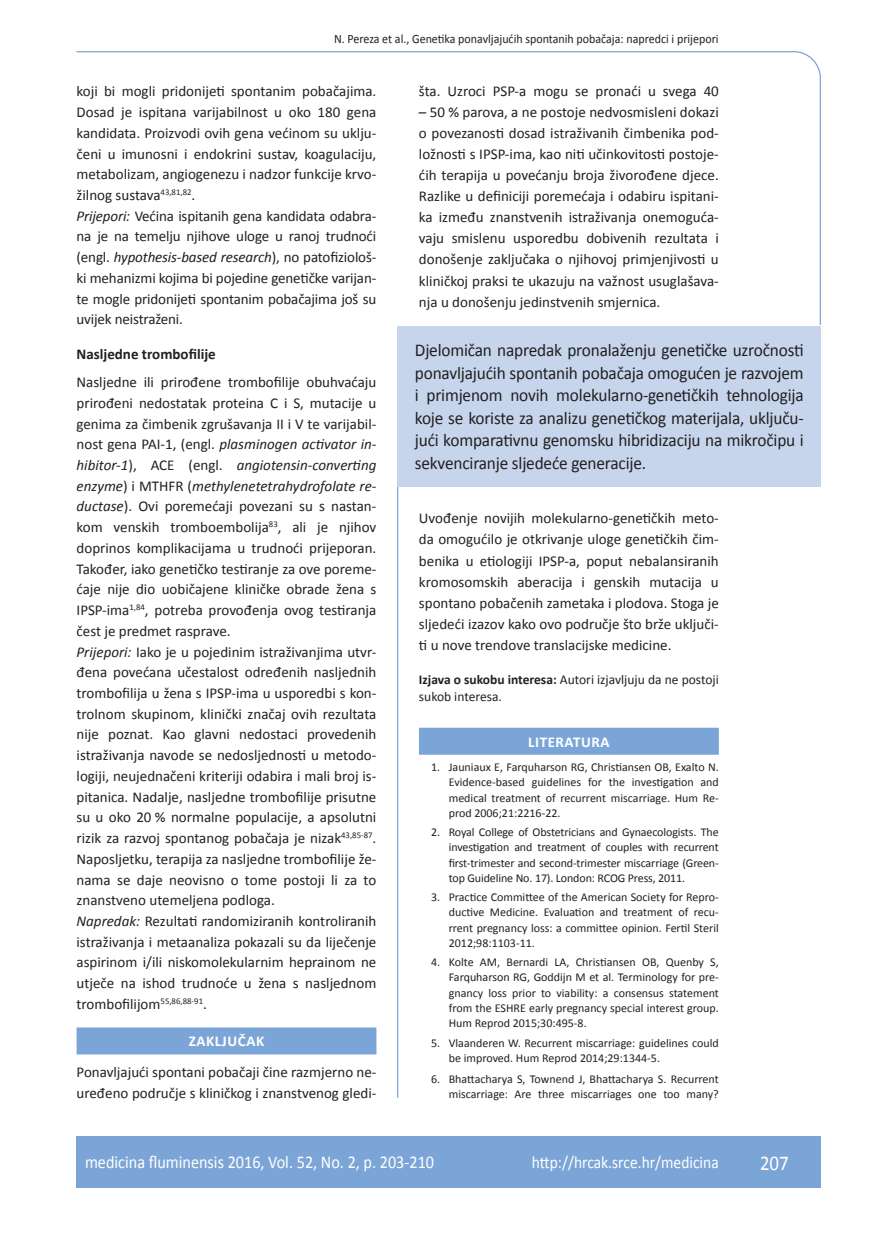
<style>
.page{position:relative;width:872px;height:1234px;background:#fff}
.page>*{position:absolute;margin:0;border:0;box-sizing:border-box;transform-origin:0 0}
.t1{font:21px "Calibri";color:#fff;scale:.9 1}
.t2{font:18px/22.5px "Calibri";letter-spacing:-.01em;color:#231f20;text-align:justify;scale:.96 1}
.t3{font:18px "Calibri";color:#fff;scale:.9 1}
.t4{font:17.25px "Calibri";color:#fff;scale:.9 1}
.t5{font:15px/20.7px "Calibri";color:#231f20}
.t6{font:700 15px "Calibri";color:#231f20}
.t7{font:700 15px "Calibri";letter-spacing:.04em;color:#fff}
.t8{font:13.5px/16.6px "Calibri";color:#231f20}
.t9{font:12.75px "Calibri";color:#231f20;scale:.94 1}
.t10{font:12px/15.1px "Calibri";color:#231f20;text-align:justify}
.s1{font-style:italic}
.s2{font-weight:700}
</style>
<div class="page">
<svg style="left:76px;top:51px;width:745px;height:274px"></svg>
<hr style="left:397px;top:486px;width:1px;height:611px;background:#7ca5d7">
<div style="left:77px;top:1135px;width:744px;height:51px;background:#7ca5d7"></div>
<div style="left:77px;top:1027px;width:299px;height:27px;background:#7ca5d7"></div>
<div style="left:398px;top:325px;width:423px;height:161px;background:#c6d5ec"></div>
<div style="left:419px;top:727px;width:300px;height:27px;background:#7ca5d7"></div>
<p class="t9" style="left:334px;top:30px;width:410px">N. Pereza et al., Genetika ponavljajućih spontanih pobačaja: napredci i prijepori</p>
<p class="t5" style="left:77px;top:80px;width:301px">koji bi mogli pridonijeti spontanim pobačajima.<br>Dosad je ispitana varijabilnost u oko 180 gena kandidata. Proizvodi ovih gena većinom su uklju&shy;čeni u imunosni i endokrini sustav, koagulaciju, metabolizam, angiogenezu i nadzor funkcije krvo&shy;žilnog sustava<sup>43,81,82</sup>.<br><span class="s1">Prijepori:</span> Većina ispitanih gena kandidata odabra&shy;na je na temelju njihove uloge u ranoj trudnoći (engl. <span class="s1">hypothesis-based research</span>), no patofiziološ&shy;ki mehanizmi kojima bi pojedine genetičke varijan&shy;te mogle pridonijeti spontanim pobačajima još su uvijek neistraženi.</p>
<p class="t6" style="left:77px;top:345px;width:141px">Nasljedne trombofilije</p>
<p class="t5" style="left:77px;top:371px;width:301px">Nasljedne ili prirođene trombofilije obuhvaćaju prirođeni nedostatak proteina C i S, mutacije u genima za čimbenik zgrušavanja II i V te varijabil&shy;nost gena PAI-1, (engl. <span class="s1">plasminogen activator in&shy;hibitor-1</span>), ACE (engl. <span class="s1">angiotensin-converting enzyme</span>) i MTHFR (<span class="s1">methylenetetrahydrofolate re&shy;ductase</span>). Ovi poremećaji povezani su s nastan&shy;kom venskih tromboembolija<sup>83</sup>, ali je njihov doprinos komplikacijama u trudnoći prijeporan.<br>Također, iako genetičko testiranje za ove poreme&shy;ćaje nije dio uobičajene kliničke obrade žena s IPSP-ima<sup>1,84</sup>, potreba provođenja ovog testiranja čest je predmet rasprave.<br><span class="s1">Prijepori:</span> Iako je u pojedinim istraživanjima utvr&shy;đena povećana učestalost određenih nasljednih trombofilija u žena s IPSP-ima u usporedbi s kon&shy;trolnom skupinom, klinički značaj ovih rezultata nije poznat. Kao glavni nedostaci provedenih istraživanja navode se nedosljednosti u metodo&shy;logiji, neujednačeni kriteriji odabira i mali broj is&shy;pitanica. Nadalje, nasljedne trombofilije prisutne su u oko 20 % normalne populacije, a apsolutni rizik za razvoj spontanog pobačaja je nizak<sup>43,85-87</sup>.<br>Naposljetku, terapija za nasljedne trombofilije že&shy;nama se daje neovisno o tome postoji li za to znanstveno utemeljena podloga.<br><span class="s1">Napredak:</span> Rezultati randomiziranih kontroliranih istraživanja i metaanaliza pokazali su da liječenje aspirinom i/ili niskomolekularnim heprainom ne utječe na ishod trudnoće u žena s nasljednom trombofilijom<sup>55,86,88-91</sup>.</p>
<p class="t7" style="left:189px;top:1031px;width:77px">ZAKLJUČAK</p>
<p class="t5" style="left:77px;top:1060px;width:301px">Ponavljajući spontani pobačaji čine razmjerno ne&shy;uređeno područje s kliničkog i znanstvenog gledi-</p>
<p class="t5" style="left:419px;top:80px;width:301px">šta. Uzroci PSP-a mogu se pronaći u svega 40</p>
<p class="t5" style="left:419px;top:101px;width:301px;text-align:justify">– 50 % parova, a ne postoje nedvosmisleni dokazi o povezanosti dosad istraživanih čimbenika pod&shy;ložnosti s IPSP-ima, kao niti učinkovitosti postoje&shy;ćih terapija u povećanju broja živorođene djece.<br>Razlike u definiciji poremećaja i odabiru ispitani&shy;ka između znanstvenih istraživanja onemoguća&shy;vaju smislenu usporedbu dobivenih rezultata i donošenje zaključaka o njihovoj primjenjivosti u kliničkoj praksi te ukazuju na važnost usuglašava&shy;nja u donošenju jedinstvenih smjernica.</p>
<p class="t2" style="left:415px;top:338px;width:407px">Djelomičan napredak pronalaženju genetičke uzročnosti ponavljajućih spontanih pobačaja omogućen je razvojem i primjenom novih molekularno-genetičkih tehnologija koje se koriste za analizu genetičkog materijala, uključu&shy;jući komparativnu genomsku hibridizaciju na mikročipu i sekvenciranje sljedeće generacije.</p>
<p class="t5" style="left:419px;top:507px;width:301px;line-height:21.1px;text-align:justify">Uvođenje novijih molekularno-genetičkih meto&shy;da omogućilo je otkrivanje uloge genetičkih čim&shy;benika u etiologiji IPSP-a, poput nebalansiranih kromosomskih aberacija i genskih mutacija u spontano pobačenih zametaka i plodova. Stoga je sljedeći izazov kako ovo područje što brže uključi&shy;ti u nove trendove translacijske medicine.</p>
<p class="t8" style="left:419px;top:670px;width:301px"><span class="s2">Izjava o sukobu interesa:</span> Autori izjavljuju da ne postoji sukob interesa.</p>
<p class="t7" style="left:528px;top:732px;width:83px">LITERATURA</p>
<p class="t10" style="left:449px;top:759px;width:272px;text-indent:-18px">1. Jauniaux E, Farquharson RG, Christiansen OB, Exalto N.<br>Evidence-based guidelines for the investigation and medical treatment of recurrent miscarriage. Hum Re&shy;prod 2006;21:2216-22.</p>
<p class="t10" style="left:449px;top:823px;width:271px;text-indent:-18px">2. Royal College of Obstetricians and Gynaecologists. The investigation and treatment of couples with recurrent first-trimester and second-trimester miscarriage (Green&shy;top Guideline No. 17). London: RCOG Press, 2011.</p>
<p class="t10" style="left:449px;top:888px;width:272px;text-indent:-18px">3. Practice Committee of the American Society for Repro&shy;ductive Medicine. Evaluation and treatment of recu&shy;rrent pregnancy loss: a committee opinion. Fertil Steril 2012;98:1103-11.</p>
<p class="t10" style="left:449px;top:953px;width:272px;text-indent:-18px">4. Kolte AM, Bernardi LA, Christiansen OB, Quenby S, Farquharson RG, Goddijn M et al. Terminology for pre&shy;gnancy loss prior to viability: a consensus statement from the ESHRE early pregnancy special interest group.<br>Hum Reprod 2015;30:495-8.</p>
<p class="t10" style="left:449px;top:1034px;width:271px;text-indent:-18px">5. Vlaanderen W. Recurrent miscarriage: guidelines could be improved. Hum Reprod 2014;29:1344-5.</p>
<p class="t10" style="left:431px;top:1070px;width:289px;text-align:right">6. Bhattacharya S, Townend J, Bhattacharya S. Recurrent miscarriage: Are three miscarriages one too many?</p>
<p class="t3" style="left:85px;top:1150px;width:389px">medicina fluminensis 2016, Vol. 52, No. 2, p. 203-210</p>
<p class="t4" style="left:532px;top:1151px;width:209px">http://hrcak.srce.hr/medicina</p>
<h1 class="t1" style="left:760px;top:1149px;width:33px">207</h1>
</div>
